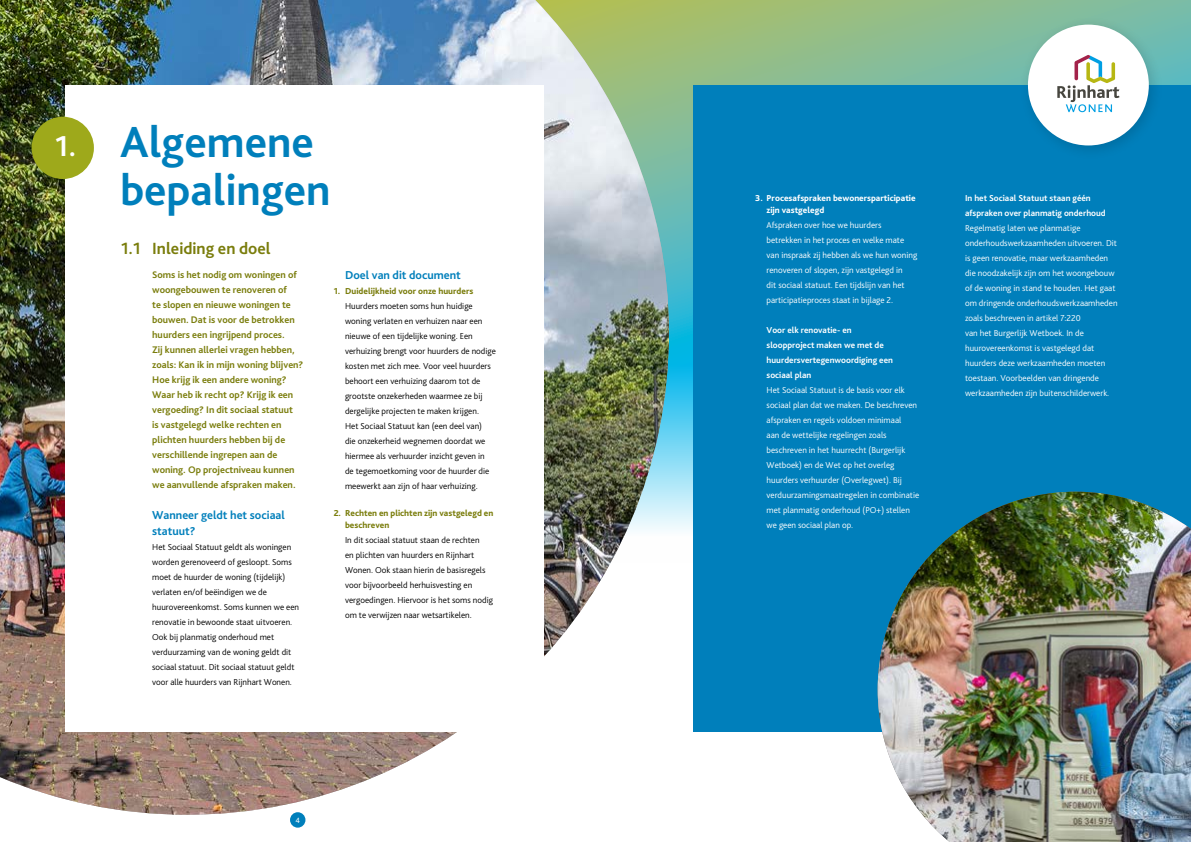
<style>
.page{position:relative;width:1191px;height:842px;background:#fff}
.page>*{position:absolute;margin:0;border:0;box-sizing:border-box;transform-origin:0 0}
.t1{font:700 45.4px/48px "Bliss Pro";color:#007fbb}
.t2{font:700 29.9px "Bliss Pro";color:#fff}
.t3{font:700 17px "Bliss Pro";color:#7a7d0c}
.t4{font:700 12px/16px "Bliss Pro";color:#007fbb}
.t5{font:700 10px/15px "Bliss Pro";color:#7a7d0c}
.t6{font:300 9px/15px "Bliss Pro";color:#000}
.t7{font:300 9px/15px "Bliss Pro";color:#fff}
.t8{font:700 9px/15px "Bliss Pro";color:#fff}
.t9{font:800 9px/12px "Bliss Pro";color:#7a7d0c}
.t10{font:800 9px/12px "Bliss Pro";color:#fff}
.t11{font:8px "Bliss Pro";color:#fff}
</style>
<div class="page">
<svg style="left:669px;top:0;width:522px;height:531px;background:#83bf9d"></svg>
<div style="left:693px;top:85px;width:498px;height:646px;background:#007fbb"></div>
<img style="left:0;top:0;width:669px;height:815px">
<div style="left:65px;top:85px;width:479px;height:646px;background:#fff"></div>
<img style="left:877px;top:492px;width:314px;height:350px">
<div style="left:1018px;top:15px;width:145px;height:145px;background:#000;opacity:.15"></div>
<div style="left:1028px;top:25px;width:120px;height:120px;background:#fff;border-radius:50%"></div>
<svg style="left:1057px;top:55px;width:62px;height:57px"></svg>
<div style="left:32px;top:117px;width:62px;height:62px;background:#9ea91b;border-radius:50%"></div>
<div style="left:290px;top:812px;width:15px;height:16px;background:#007fbb;border-radius:50%"></div>
<h2 class="t2" style="left:55px;top:128px;width:23px">1.</h2>
<h1 class="t1" style="left:120px;top:117px;width:212px">Algemene bepalingen</h1>
<h3 class="t3" style="left:121px;top:238px;width:151px">1.1 Inleiding en doel</h3>
<p class="t5" style="left:152px;top:267px;width:153px">Soms is het nodig om woningen of woongebouwen te renoveren of<br>te slopen en nieuwe woningen te bouwen. Dat is voor de betrokken huurders een ingrijpend proces.<br>Zij kunnen allerlei vragen hebben, zoals: Kan ik in mijn woning blijven?<br>Hoe krijg ik een andere woning?<br>Waar heb ik recht op? Krijg ik een vergoeding? In dit sociaal statuut<br>is vastgelegd welke rechten en plichten huurders hebben bij de verschillende ingrepen aan de woning. Op projectniveau kunnen we aanvullende afspraken maken.</p>
<h3 class="t4" style="left:152px;top:506px;width:134px">Wanneer geldt het sociaal statuut?</h3>
<p class="t6" style="left:152px;top:539px;width:148px">Het Sociaal Statuut geldt als woningen worden gerenoveerd of gesloopt. Soms moet de huurder de woning (tijdelijk) verlaten en/of beëindigen we de huurovereenkomst. Soms kunnen we een renovatie in bewoonde staat uitvoeren.<br>Ook bij planmatig onderhoud met verduurzaming van de woning geldt dit sociaal statuut. Dit sociaal statuut geldt voor alle huurders van Rijnhart Wonen.</p>
<h3 class="t4" style="left:345px;top:267px;width:117px">Doel van dit document</h3>
<p class="t9" style="left:334px;top:285px;width:141px">1. Duidelijkheid voor onze huurders</p>
<p class="t6" style="left:345px;top:299px;width:152px">Huurders moeten soms hun huidige woning verlaten en verhuizen naar een nieuwe of een tijdelijke woning. Een verhuizing brengt voor huurders de nodige kosten met zich mee. Voor veel huurders behoort een verhuizing daarom tot de grootste onzekerheden waarmee ze bij dergelijke projecten te maken krijgen.<br>Het Sociaal Statuut kan (een deel van)<br>die onzekerheid wegnemen doordat we hiermee als verhuurder inzicht geven in<br>de tegemoetkoming voor de huurder die meewerkt aan zijn of haar verhuizing.</p>
<p class="t9" style="left:345px;top:507px;width:150px;text-indent:-11px">2. Rechten en plichten zijn vastgelegd en beschreven</p>
<p class="t6" style="left:345px;top:533px;width:149px">In dit sociaal statuut staan de rechten<br>en plichten van huurders en Rijnhart Wonen. Ook staan hierin de basisregels voor bijvoorbeeld herhuisvesting en vergoedingen. Hiervoor is het soms nodig om te verwijzen naar wetsartikelen.</p>
<p class="t11" style="left:295px;top:815px;width:6px">4</p>
<p class="t10" style="left:766px;top:192px;width:151px;text-indent:-11px">3. Procesafspraken bewonersparticipatie zijn vastgelegd</p>
<p class="t7" style="left:766px;top:218px;width:152px">Afspraken over hoe we huurders betrekken in het proces en welke mate van inspraak zij hebben als we hun woning renoveren of slopen, zijn vastgelegd in<br>dit sociaal statuut. Een tijdslijn van het participatieproces staat in bijlage 2.</p>
<p class="t8" style="left:766px;top:323px;width:128px">Voor elk renovatie- en sloopproject maken we met de huurdersvertegenwoordiging een sociaal plan</p>
<p class="t7" style="left:766px;top:383px;width:154px">Het Sociaal Statuut is de basis voor elk sociaal plan dat we maken. De beschreven afspraken en regels voldoen minimaal<br>aan de wettelijke regelingen zoals beschreven in het huurrecht (Burgerlijk Wetboek) en de Wet op het overleg huurders verhuurder (Overlegwet). Bij verduurzamingsmaatregelen in combinatie met planmatig onderhoud (PO+) stellen we geen sociaal plan op.</p>
<p class="t8" style="left:965px;top:191px;width:142px">In het Sociaal Statuut staan géén afspraken over planmatig onderhoud</p>
<p class="t7" style="left:965px;top:221px;width:154px">Regelmatig laten we planmatige onderhoudswerkzaamheden uitvoeren. Dit is geen renovatie, maar werkzaamheden die noodzakelijk zijn om het woongebouw of de woning in stand te houden. Het gaat om dringende onderhoudswerkzaamheden zoals beschreven in artikel 7:220<br>van het Burgerlijk Wetboek. In de huurovereenkomst is vastgelegd dat huurders deze werkzaamheden moeten toestaan. Voorbeelden van dringende werkzaamheden zijn buitenschilderwerk.</p>
</div>
